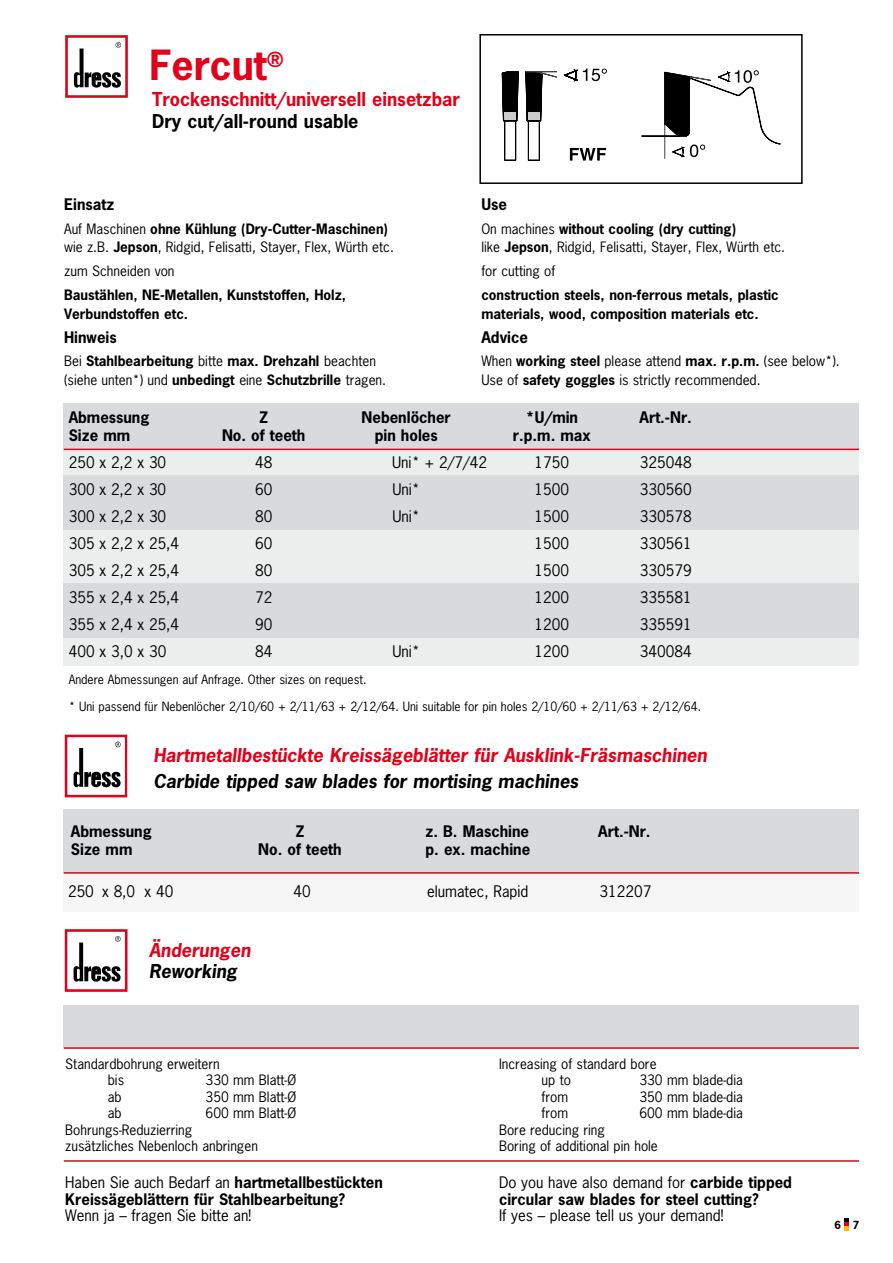
<style>
.page{position:relative;width:893px;height:1263px;background:#fff}
.page>*{position:absolute;margin:0;border:0;box-sizing:border-box;transform-origin:0 0}
.t1{font:700 39.15px "News Gothic";color:#e2001a}
.t2{font:italic 700 18px "News Gothic";color:#e2001a}
.t3{font:italic 700 18px "News Gothic";color:#000}
.t4{font:700 18px "News Gothic";color:#e2001a}
.t5{font:700 18px "News Gothic";color:#000}
.t6{font:700 15px/16.5px "News Gothic";color:#000}
.t7{font:15px "News Gothic";color:#000}
.t8{font:13.5px/16.5px "News Gothic";color:#000}
.t9{font:700 13.5px/18.8px "News Gothic";color:#000}
.t10{font:12px "News Gothic";color:#000}
.t11{font:700 10.5px "News Gothic";color:#000}
.s1{font-weight:700}
.s2{font-weight:400}
</style>
<div class="page">
<svg style="left:65px;top:35px;width:63px;height:63px"></svg>
<div style="left:64px;top:435px;width:795px;height:230px;background:#eceded"></div>
<div style="left:64px;top:403px;width:795px;height:47px;background:#d9dadb"></div>
<hr style="left:64px;top:449px;width:795px;height:1px;background:#e2001a">
<div style="left:64px;top:475px;width:795px;height:54px;background:#d9dadb"></div>
<div style="left:64px;top:584px;width:795px;height:54px;background:#d9dadb"></div>
<div style="left:479px;top:34px;width:324px;height:150px;border:1px solid #000"></div>
<svg style="left:504px;top:160px;width:12px;height:1px"></svg>
<hr style="left:505px;top:121px;width:1px;height:39px;background:#000">
<div style="left:504px;top:121px;width:1px;height:39px;border:1px solid #000"></div>
<div style="left:515px;top:121px;width:1px;height:39px;border:1px solid #000"></div>
<div style="left:528px;top:121px;width:1px;height:39px;border:1px solid #000"></div>
<div style="left:539px;top:121px;width:1px;height:39px;border:1px solid #000"></div>
<svg style="left:528px;top:160px;width:12px;height:1px"></svg>
<svg style="left:501px;top:71px;width:57px;height:51px"></svg>
<svg style="left:564px;top:68px;width:43px;height:13px"></svg>
<svg style="left:570px;top:148px;width:36px;height:13px"></svg>
<hr style="left:664px;top:124px;width:1px;height:35px;background:#414043">
<div style="left:641px;top:136px;width:38px;height:1px;border:1px solid #000"></div>
<svg style="left:663px;top:70px;width:117px;height:87px"></svg>
<svg style="left:65px;top:735px;width:62px;height:62px"></svg>
<div style="left:64px;top:872px;width:795px;height:21px;background:#f6f6f6"></div>
<div style="left:64px;top:809px;width:795px;height:64px;background:#d9dadb"></div>
<div style="left:64px;top:884px;width:795px;height:28px;background:#f6f6f6"></div>
<hr style="left:64px;top:872px;width:795px;height:2px;background:#e2001a">
<div style="left:64px;top:1005px;width:795px;height:43px;background:#d9dadb"></div>
<svg style="left:65px;top:929px;width:63px;height:63px"></svg>
<hr style="left:64px;top:1160px;width:795px;height:2px;background:#e2001a">
<hr style="left:64px;top:1047px;width:795px;height:2px;background:#e2001a">
<svg style="left:845px;top:1218px;width:4px;height:13px"></svg>
<h1 class="t1" style="left:149px;top:39px;width:136px">Fercut<sup>®</sup></h1>
<h2 class="t4" style="left:152px;top:87px;width:309px">Trockenschnitt/universell einsetzbar</h2>
<h2 class="t5" style="left:152px;top:109px;width:208px">Dry cut/all-round usable</h2>
<p class="t6" style="left:64px;top:195px;width:52px">Einsatz</p>
<p class="t8" style="left:64px;top:219px;width:331px;line-height:18.8px">Auf Maschinen <span class="s1">ohne Kühlung (Dry-Cutter-Maschinen) </span>wie z.B. <span class="s1">Jepson</span>, Ridgid, Felisatti, Stayer, Flex, Würth etc.</p>
<p class="t8" style="left:64px;top:262px;width:112px">zum Schneiden von</p>
<p class="t9" style="left:64px;top:285px;width:283px">Baustählen, NE-Metallen, Kunststoffen, Holz,<br>Verbundstoffen etc.</p>
<p class="t6" style="left:64px;top:328px;width:54px">Hinweis</p>
<p class="t9" style="left:64px;top:352px;width:323px"><span class="s2">Bei</span> Stahlbearbeitung <span class="s2">bitte</span> max. Drehzahl <span class="s2">beachten (siehe unten*) und</span> unbedingt <span class="s2">eine</span> Schutzbrille <span class="s2">tragen.</span></p>
<p class="t6" style="left:481px;top:195px;width:27px">Use</p>
<p class="t8" style="left:481px;top:219px;width:305px;line-height:18.8px">On machines <span class="s1">without cooling (dry cutting)<br></span>like <span class="s1">Jepson</span>, Ridgid, Felisatti, Stayer, Flex, Würth etc.</p>
<p class="t8" style="left:481px;top:262px;width:75px">for cutting of</p>
<p class="t9" style="left:481px;top:285px;width:299px">construction steels, non-ferrous metals, plastic materials, wood, composition materials etc.</p>
<p class="t6" style="left:481px;top:328px;width:48px">Advice</p>
<p class="t8" style="left:481px;top:352px;width:360px;line-height:18.8px">When <span class="s1">working steel</span> please attend <span class="s1">max. r.p.m.</span> (see below*).<br>Use of <span class="s1">safety goggles</span> is strictly recommended.</p>
<p class="t6" style="left:69px;top:408px;width:82px">Abmessung</p>
<p class="t6" style="left:259px;top:408px;width:10px">Z</p>
<p class="t6" style="left:362px;top:408px;width:91px">Nebenlöcher</p>
<p class="t6" style="left:525px;top:408px;width:54px">*U/min</p>
<p class="t6" style="left:640px;top:408px;width:54px">Art.-Nr.</p>
<p class="t6" style="left:69px;top:426px;width:63px">Size mm</p>
<p class="t6" style="left:222px;top:426px;width:85px">No. of teeth</p>
<p class="t6" style="left:375px;top:426px;width:64px">pin holes</p>
<p class="t6" style="left:513px;top:426px;width:79px">r.p.m. max</p>
<p class="t7" style="left:69px;top:452px;width:99px">250 x 2,2 x 30</p>
<p class="t7" style="left:255px;top:452px;width:19px">48</p>
<p class="t7" style="left:392px;top:452px;width:96px">Uni* + 2/7/42</p>
<p class="t7" style="left:534px;top:452px;width:36px">1750</p>
<p class="t7" style="left:640px;top:452px;width:53px">325048</p>
<p class="t7" style="left:69px;top:479px;width:99px">300 x 2,2 x 30</p>
<p class="t7" style="left:255px;top:479px;width:19px">60</p>
<p class="t7" style="left:392px;top:479px;width:29px">Uni*</p>
<p class="t7" style="left:534px;top:479px;width:36px">1500</p>
<p class="t7" style="left:640px;top:479px;width:53px">330560</p>
<p class="t7" style="left:69px;top:506px;width:99px">300 x 2,2 x 30</p>
<p class="t7" style="left:255px;top:506px;width:19px">80</p>
<p class="t7" style="left:392px;top:506px;width:29px">Uni*</p>
<p class="t7" style="left:534px;top:506px;width:36px">1500</p>
<p class="t7" style="left:640px;top:506px;width:53px">330578</p>
<p class="t7" style="left:69px;top:533px;width:112px">305 x 2,2 x 25,4</p>
<p class="t7" style="left:255px;top:533px;width:19px">60</p>
<p class="t7" style="left:534px;top:533px;width:36px">1500</p>
<p class="t7" style="left:640px;top:533px;width:53px">330561</p>
<p class="t7" style="left:69px;top:560px;width:112px">305 x 2,2 x 25,4</p>
<p class="t7" style="left:255px;top:560px;width:19px">80</p>
<p class="t7" style="left:534px;top:560px;width:36px">1500</p>
<p class="t7" style="left:640px;top:560px;width:53px">330579</p>
<p class="t7" style="left:69px;top:587px;width:112px">355 x 2,4 x 25,4</p>
<p class="t7" style="left:255px;top:587px;width:19px">72</p>
<p class="t7" style="left:534px;top:587px;width:36px">1200</p>
<p class="t7" style="left:640px;top:587px;width:53px">335581</p>
<p class="t7" style="left:69px;top:614px;width:112px">355 x 2,4 x 25,4</p>
<p class="t7" style="left:255px;top:614px;width:19px">90</p>
<p class="t7" style="left:534px;top:614px;width:36px">1200</p>
<p class="t7" style="left:640px;top:614px;width:53px">335591</p>
<p class="t7" style="left:69px;top:641px;width:99px">400 x 3,0 x 30</p>
<p class="t7" style="left:255px;top:641px;width:19px">84</p>
<p class="t7" style="left:392px;top:641px;width:29px">Uni*</p>
<p class="t7" style="left:534px;top:641px;width:36px">1200</p>
<p class="t7" style="left:640px;top:641px;width:53px">340084</p>
<p class="t10" style="left:69px;top:671px;width:299px">Andere Abmessungen auf Anfrage. Other sizes on request.</p>
<p class="t10" style="left:69px;top:698px;width:634px">* Uni passend für Nebenlöcher 2/10/60 + 2/11/63 + 2/12/64. Uni suitable for pin holes 2/10/60 + 2/11/63 + 2/12/64.</p>
<h2 class="t2" style="left:153px;top:743px;width:555px">Hartmetallbestückte Kreissägeblätter für Ausklink-Fräsmaschinen</h2>
<h2 class="t3" style="left:153px;top:769px;width:426px">Carbide tipped saw blades for mortising machines</h2>
<p class="t6" style="left:71px;top:823px;width:82px">Abmessung</p>
<p class="t6" style="left:296px;top:823px;width:10px">Z</p>
<p class="t6" style="left:425px;top:823px;width:105px">z. B. Maschine</p>
<p class="t6" style="left:598px;top:823px;width:54px">Art.-Nr.</p>
<p class="t6" style="left:71px;top:841px;width:63px">Size mm</p>
<p class="t6" style="left:258px;top:841px;width:85px">No. of teeth</p>
<p class="t6" style="left:425px;top:841px;width:106px">p. ex. machine</p>
<p class="t7" style="left:68px;top:881px;width:107px">250 x 8,0 x 40</p>
<p class="t7" style="left:293px;top:881px;width:19px">40</p>
<p class="t7" style="left:427px;top:881px;width:103px">elumatec, Rapid</p>
<p class="t7" style="left:600px;top:881px;width:53px">312207</p>
<h2 class="t2" style="left:149px;top:938px;width:103px">Änderungen</h2>
<h2 class="t3" style="left:149px;top:959px;width:89px">Reworking</h2>
<p class="t8" style="left:108px;top:1055px;width:113px;text-indent:-43px">Standardbohrung erweitern bis</p>
<p class="t8" style="left:206px;top:1071px;width:92px">330 mm Blatt-Ø</p>
<p class="t8" style="left:542px;top:1055px;width:116px;text-indent:-43px">Increasing of standard bore up to</p>
<p class="t8" style="left:639px;top:1071px;width:105px">330 mm blade-dia</p>
<p class="t8" style="left:108px;top:1088px;width:15px">ab</p>
<p class="t8" style="left:206px;top:1088px;width:92px">350 mm Blatt-Ø</p>
<p class="t8" style="left:108px;top:1104px;width:15px">ab</p>
<p class="t8" style="left:206px;top:1104px;width:92px">600 mm Blatt-Ø</p>
<p class="t8" style="left:65px;top:1121px;width:194px">Bohrungs-Reduzierring zusätzliches Nebenloch anbringen</p>
<p class="t8" style="left:542px;top:1088px;width:28px">from</p>
<p class="t8" style="left:639px;top:1088px;width:105px">350 mm blade-dia</p>
<p class="t8" style="left:542px;top:1104px;width:28px">from</p>
<p class="t8" style="left:639px;top:1104px;width:105px">600 mm blade-dia</p>
<p class="t8" style="left:499px;top:1121px;width:160px">Bore reducing ring<br>Boring of additional pin hole</p>
<p class="t6" style="left:65px;top:1174px;width:319px"><span class="s2">Haben Sie auch Bedarf an</span> hartmetallbestückten<br>Kreissägeblättern für Stahlbearbeitung?</p>
<p class="t7" style="left:65px;top:1206px;width:187px">Wenn ja – fragen Sie bitte an!</p>
<p class="t6" style="left:499px;top:1174px;width:294px"><span class="s2">Do you have also demand for</span> carbide tipped circular saw blades for steel cutting?</p>
<p class="t7" style="left:499px;top:1206px;width:226px">If yes – please tell us your demand!</p>
<p class="t11" style="left:834px;top:1218px;width:26px">6 7</p>
</div>
